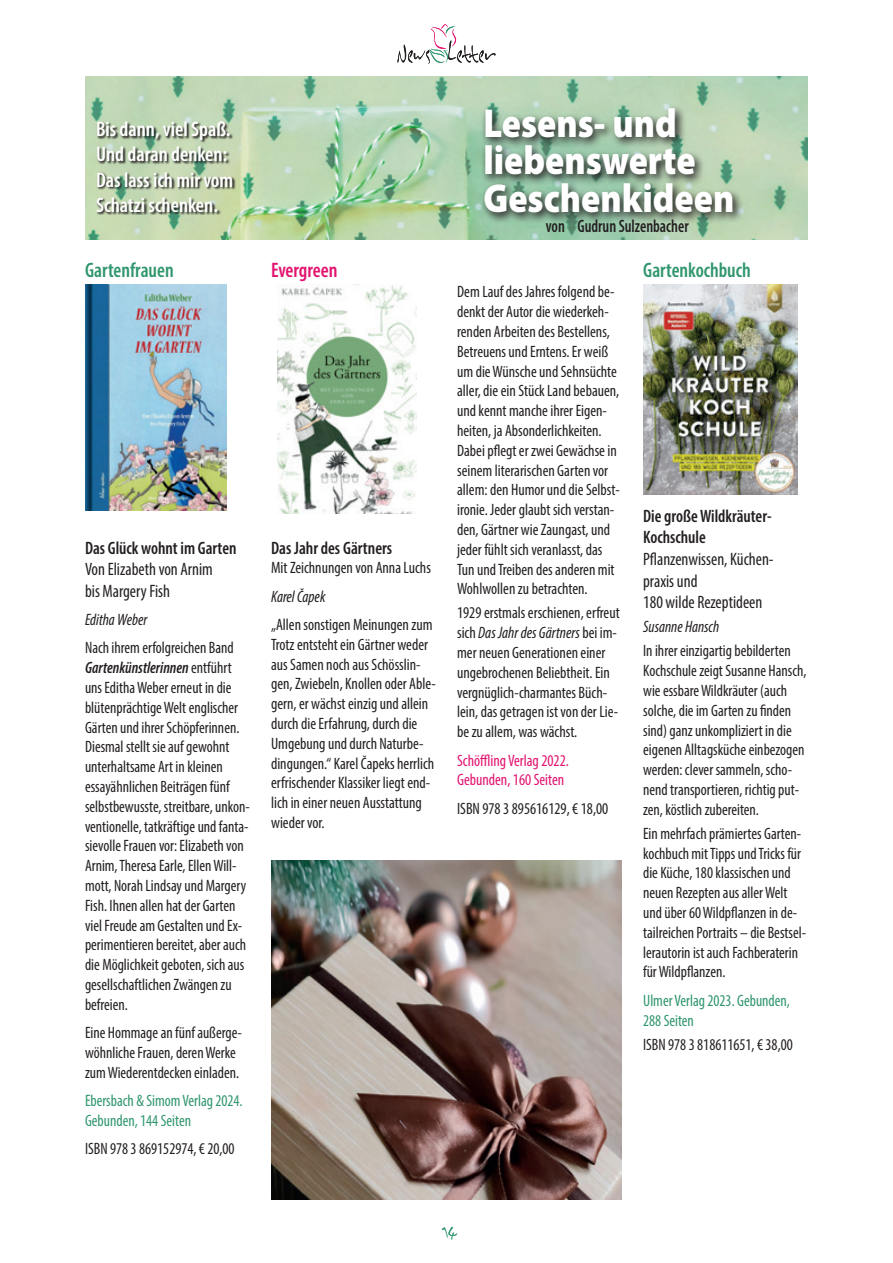
<style>
.page{position:relative;width:893px;height:1263px;background:#fff}
.page>*{position:absolute;margin:0;border:0;box-sizing:border-box;transform-origin:0 0}
.t1{font:900 40.5px/37.5px "Myriad Pro";color:#fff;scale:.88 1}
.t2{font:600 condensed 21px/25.2px "Myriad Pro";color:#fff}
.t3{font:600 condensed 21px "Myriad Pro";color:#30966d;scale:.95 1}
.t4{font:600 condensed 21px "Myriad Pro";letter-spacing:-.005em;color:#e2136f;scale:.96 1}
.t5{font:21px "Inkburrow";color:#30966d}
.t6{font:condensed 18px/21.6px "Myriad Pro";color:#231f20;scale:.95 1}
.t7{font:600 condensed 18px/21.6px "Myriad Pro";color:#231f20;scale:.95 1}
.t8{font:600 condensed 18px "Myriad Pro";color:#231f20;scale:.88 1}
.t9{font:600 condensed 18px "Myriad Pro";color:#231f20;scale:.96 1}
.t10{font:condensed 16.5px/19.8px "Myriad Pro";color:#231f20;scale:.95 1}
.t11{font:condensed 16.5px/19.8px "Myriad Pro";color:#231f20;scale:.96 1}
.t12{font:condensed 16.5px/19.8px "Myriad Pro";color:#30966d;scale:.95 1}
.t13{font:condensed 16.5px/19.8px "Myriad Pro";color:#e2136f;scale:.96 1}
.t14{font:italic condensed 16.5px "Myriad Pro";color:#231f20;scale:.95 1}
.t15{font:italic condensed 16.5px "Myriad Pro";color:#231f20;scale:.96 1}
.s1{font-weight:600;font-style:italic}
.s2{font-style:italic}
</style>
<div class="page">
<svg style="left:397px;top:24px;width:99px;height:40px"></svg>
<img style="left:85px;top:77px;width:723px;height:163px">
<svg style="left:96px;top:122px;width:140px;height:93px;background:#9cac8f"></svg>
<svg style="left:480px;top:103px;width:264px;height:121px;background:#829c86"></svg>
<img style="left:85px;top:285px;width:141px;height:225px">
<img style="left:277px;top:285px;width:140px;height:229px">
<img style="left:643px;top:285px;width:154px;height:210px">
<img style="left:271px;top:861px;width:351px;height:338px">
<p class="t2" style="left:96px;top:116px;width:139px">Bis dann, viel Spaß.<br>Und daran denken:<br>Das lass ich mir vom<br>Schatzi schenken.</p>
<p class="t3" style="left:85px;top:257px;width:95px">Gartenfrauen</p>
<p class="t4" style="left:271px;top:257px;width:71px">Evergreen</p>
<p class="t7" style="left:85px;top:536px;width:161px">Das Glück wohnt im Garten</p>
<p class="t6" style="left:85px;top:558px;width:136px">Von Elizabeth von Arnim bis Margery Fish</p>
<p class="t14" style="left:85px;top:610px;width:67px">Editha Weber</p>
<p class="t10" style="left:85px;top:638px;width:175px">Nach ihrem erfolgreichen Band<br><span class="s1">Gartenkünstlerinnen</span> entführt uns Editha Weber erneut in die blütenprächtige Welt englischer<br>Gärten und ihrer Schöpferinnen.<br>Diesmal stellt sie auf gewohnt unterhaltsame Art in kleinen essayähnlichen Beiträgen fünf selbstbewusste, streitbare, unkon&shy;ventionelle, tatkräftige und fanta&shy;sievolle Frauen vor: Elizabeth von<br>Arnim, Theresa Earle, Ellen Will&shy;mott, Norah Lindsay und Margery<br>Fish. Ihnen allen hat der Garten viel Freude am Gestalten und Ex&shy;perimentieren bereitet, aber auch die Möglichkeit geboten, sich aus gesellschaftlichen Zwängen zu befreien.</p>
<p class="t10" style="left:85px;top:1022px;width:167px">Eine Hommage an fünf außerge&shy;wöhnliche Frauen, deren Werke zum Wiederentdecken einladen.</p>
<p class="t12" style="left:85px;top:1090px;width:167px">Ebersbach &amp; Simom Verlag 2024.<br>Gebunden, 144 Seiten</p>
<p class="t10" style="left:85px;top:1138px;width:159px">ISBN 978 3 869152974, € 20,00</p>
<p class="t9" style="left:271px;top:536px;width:128px">Das Jahr des Gärtners</p>
<p class="t11" style="left:271px;top:558px;width:168px">Mit Zeichnungen von Anna Luchs</p>
<p class="t15" style="left:271px;top:586px;width:58px">Karel Čapek</p>
<p class="t11" style="left:271px;top:614px;width:173px">„Allen sonstigen Meinungen zum<br>Trotz entsteht ein Gärtner weder aus Samen noch aus Schösslin&shy;gen, Zwiebeln, Knollen oder Able&shy;gern, er wächst einzig und allein durch die Erfahrung, durch die<br>Umgebung und durch Naturbe&shy;dingungen.“ Karel Čapeks herrlich erfrischender Klassiker liegt end&shy;lich in einer neuen Ausstattung wieder vor.</p>
<h1 class="t1" style="left:483px;top:103px;width:287px">Lesens- und liebenswerte<br>Geschenkideen</h1>
<p class="t8" style="left:546px;top:215px;width:164px">von Gudrun Sulzenbacher</p>
<p class="t11" style="left:457px;top:282px;width:171px">Dem Lauf des Jahres folgend be&shy;denkt der Autor die wiederkeh&shy;renden Arbeiten des Bestellens,<br>Betreuens und Erntens. Er weiß um die Wünsche und Sehnsüchte aller, die ein Stück Land bebauen, und kennt manche ihrer Eigen&shy;heiten, ja Absonderlichkeiten.<br>Dabei pflegt er zwei Gewächse in seinem literarischen Garten vor allem: den Humor und die Selbst&shy;ironie. Jeder glaubt sich verstan&shy;den, Gärtner wie Zaungast, und jeder fühlt sich veranlasst, das<br>Tun und Treiben des anderen mit<br>Wohlwollen zu betrachten.</p>
<p class="t11" style="left:457px;top:603px;width:171px">1929 erstmals erschienen, erfreut sich <span class="s2">Das Jahr des Gärtners</span> bei im&shy;mer neuen Generationen einer ungebrochenen Beliebtheit. Ein vergnüglich-charmantes Büch&shy;lein, das getragen ist von der Lie&shy;be zu allem, was wächst.</p>
<p class="t13" style="left:457px;top:750px;width:118px">Schöffling Verlag 2022.<br>Gebunden, 160 Seiten</p>
<p class="t11" style="left:457px;top:798px;width:159px">ISBN 978 3 895616129, € 18,00</p>
<p class="t3" style="left:643px;top:257px;width:115px">Gartenkochbuch</p>
<p class="t7" style="left:643px;top:505px;width:137px">Die große Wildkräuter-<br>Kochschule</p>
<p class="t6" style="left:643px;top:548px;width:139px">Pflanzenwissen, Küchen&shy;praxis und<br>180 wilde Rezeptideen</p>
<p class="t14" style="left:643px;top:617px;width:82px">Susanne Hansch</p>
<p class="t10" style="left:643px;top:641px;width:173px">In ihrer einzigartig bebilderten<br>Kochschule zeigt Susanne Hansch, wie essbare Wildkräuter (auch solche, die im Garten zu finden sind) ganz unkompliziert in die eigenen Alltagsküche einbezogen werden: clever sammeln, scho&shy;nend transportieren, richtig put&shy;zen, köstlich zubereiten.</p>
<p class="t10" style="left:643px;top:823px;width:173px">Ein mehrfach prämiertes Garten&shy;kochbuch mit Tipps und Tricks für die Küche, 180 klassischen und neuen Rezepten aus aller Welt und über 60 Wildpflanzen in de&shy;tailreichen Portraits – die Bestsel&shy;lerautorin ist auch Fachberaterin für Wildpflanzen.</p>
<p class="t12" style="left:643px;top:990px;width:156px">Ulmer Verlag 2023. Gebunden,<br>288 Seiten</p>
<p class="t10" style="left:643px;top:1034px;width:159px">ISBN 978 3 818611651, € 38,00</p>
<p class="t5" style="left:442px;top:1220px;width:18px">14</p>
</div>
